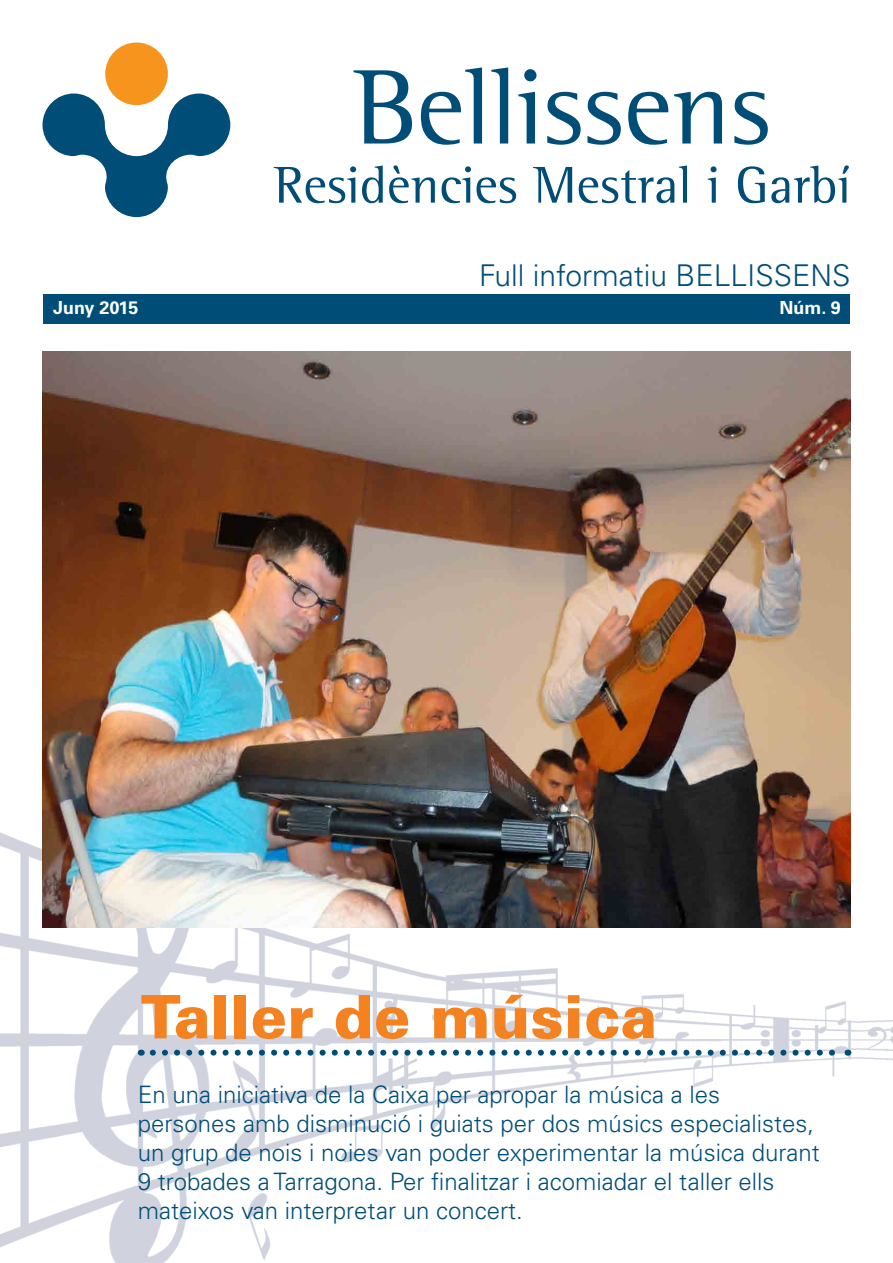
<style>
.page{position:relative;width:893px;height:1263px;background:#fff}
.page>*{position:absolute;margin:0;border:0;box-sizing:border-box;transform-origin:0 0}
.t1{font:108.75px "Agfa Rotis Semi Serif";color:#004e78}
.t2{font:900 60px "Univers";color:#f58220}
.t3{font:52.95px "Agfa Rotis Semi Serif";color:#004e78}
.t4{font:300 30px "Univers";color:#004e78}
.t5{font:300 24px/28.8px "Univers";color:#004e78}
.t6{font:700 18px "Univers";color:#fff}
</style>
<div class="page">
<img style="left:0;top:805px;width:893px;height:458px">
<img style="left:43px;top:351px;width:807px;height:576px">
<div style="left:43px;top:294px;width:807px;height:30px;background:#004e78"></div>
<svg style="left:153px;top:1050px;width:688px;height:6px"></svg>
<div style="left:105px;top:43px;width:63px;height:62px;background:#f7941e;border-radius:50%"></div>
<svg style="left:43px;top:94px;width:187px;height:123px"></svg>
<h1 class="t1" style="left:354px;top:43px;width:418px">Bellissens</h1>
<h3 class="t3" style="left:274px;top:154px;width:578px">Residències Mestral i Garbí</h3>
<p class="t4" style="left:479px;top:257px;width:373px">Full informatiu BELLISSENS</p>
<p class="t6" style="left:53px;top:297px;width:87px">Juny 2015</p>
<p class="t6" style="left:779px;top:297px;width:63px">Núm. 9</p>
<h2 class="t2" style="left:141px;top:979px;width:518px">Taller de música</h2>
<p class="t5" style="left:138px;top:1080px;width:683px">En una iniciativa de la Caixa per apropar la música a les persones amb disminució i guiats per dos músics especialistes, un grup de nois i noies van poder experimentar la música durant 9 trobades a Tarragona. Per finalitzar i acomiadar el taller ells mateixos van interpretar un concert.</p>
</div>
